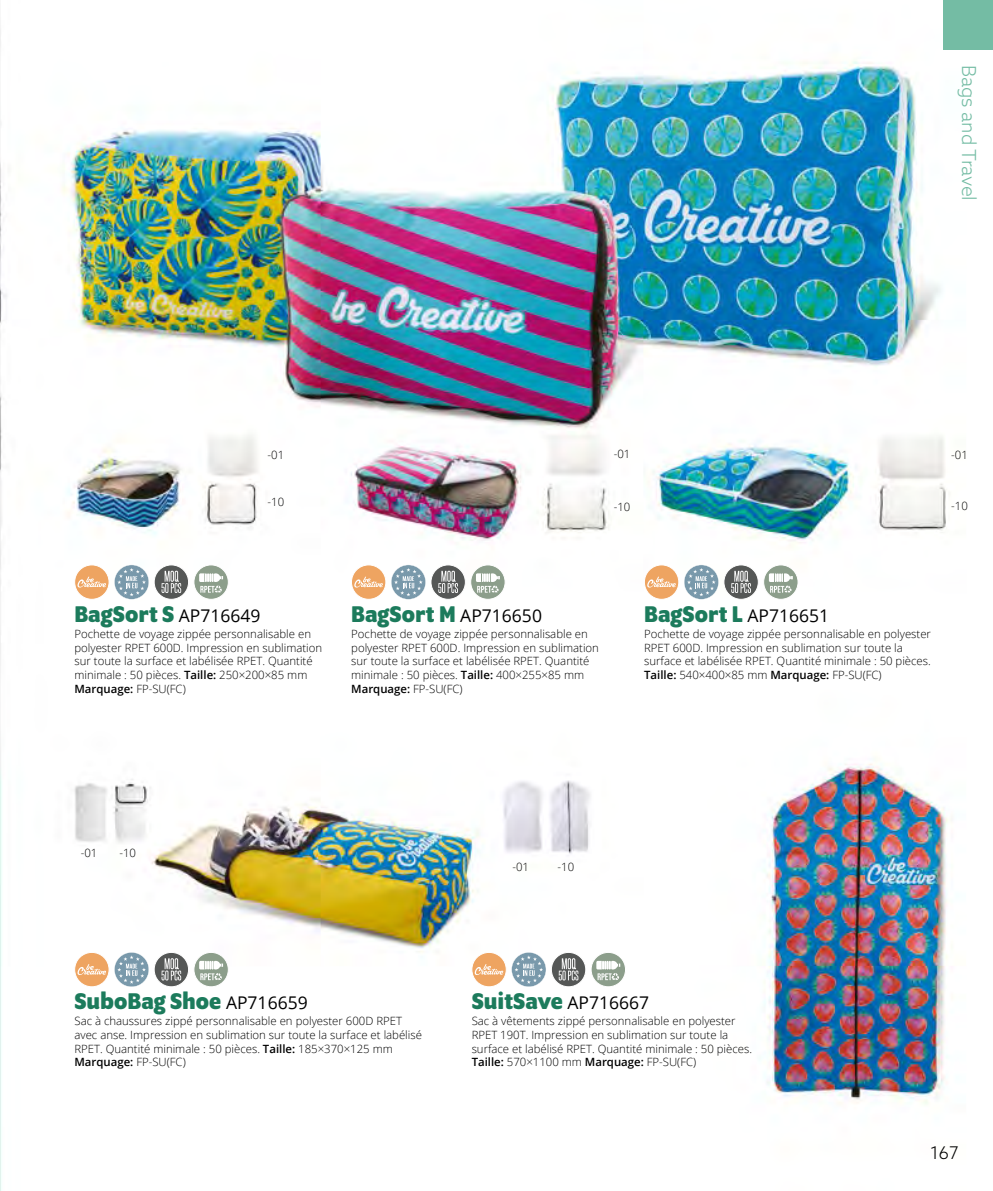
<style>
.page{position:relative;width:993px;height:1191px;background:#fff}
.page>*{position:absolute;margin:0;border:0;box-sizing:border-box;transform-origin:0 0}
.t1{font:700 24.5px "Program OT";color:#1c7b5c}
.t2{font:300 19.25px "Azo Sans";color:#74bca4}
.t3{font:300 17.5px "Azo Sans";color:#000}
.t4{font:300 11.38px/13.7px "Open Sans";color:#000}
.s1{font-family:"Open Sans";font-weight:400;font-size:17.5px;color:#000}
.s2{font-weight:600}
</style>
<div class="page">
<img style="left:0;top:25px;width:949px;height:1166px">
<div style="left:644px;top:565px;width:34px;height:34px;background:#eea461;border-radius:50%"></div>
<div style="left:644px;top:565px;width:34px;height:34px;border:1px solid #fff;border-radius:50%"></div>
<svg style="left:647px;top:576px;width:28px;height:11px"></svg>
<svg style="left:683px;top:565px;width:35px;height:34px"></svg>
<svg style="left:723px;top:565px;width:35px;height:34px"></svg>
<div style="left:723px;top:565px;width:35px;height:34px;border:1px solid #fff;border-radius:50%"></div>
<svg style="left:731px;top:571px;width:19px;height:22px"></svg>
<div style="left:763px;top:565px;width:34px;height:34px;background:#8c9e8b;border-radius:50%"></div>
<div style="left:763px;top:565px;width:35px;height:34px;border:1px solid #fff;border-radius:50%"></div>
<svg style="left:768px;top:573px;width:24px;height:20px"></svg>
<div style="left:351px;top:565px;width:35px;height:34px;background:#eea461;border-radius:50%"></div>
<div style="left:351px;top:565px;width:35px;height:34px;border:1px solid #fff;border-radius:50%"></div>
<svg style="left:354px;top:576px;width:29px;height:11px"></svg>
<svg style="left:391px;top:565px;width:34px;height:34px"></svg>
<div style="left:431px;top:565px;width:34px;height:34px;background:#555756;border-radius:50%"></div>
<div style="left:430px;top:565px;width:35px;height:34px;border:1px solid #fff;border-radius:50%"></div>
<svg style="left:438px;top:571px;width:20px;height:22px"></svg>
<div style="left:470px;top:565px;width:35px;height:34px;background:#8c9e8b;border-radius:50%"></div>
<div style="left:470px;top:565px;width:35px;height:34px;border:1px solid #fff;border-radius:50%"></div>
<svg style="left:476px;top:573px;width:23px;height:20px"></svg>
<div style="left:75px;top:565px;width:34px;height:34px;background:#eea461;border-radius:50%"></div>
<div style="left:74px;top:565px;width:35px;height:34px;border:1px solid #fff;border-radius:50%"></div>
<svg style="left:77px;top:576px;width:29px;height:11px"></svg>
<svg style="left:114px;top:565px;width:35px;height:34px"></svg>
<div style="left:154px;top:565px;width:34px;height:34px;background:#555756;border-radius:50%"></div>
<div style="left:154px;top:565px;width:35px;height:34px;border:1px solid #fff;border-radius:50%"></div>
<svg style="left:161px;top:571px;width:20px;height:22px"></svg>
<div style="left:194px;top:565px;width:34px;height:34px;background:#8c9e8b;border-radius:50%"></div>
<div style="left:194px;top:565px;width:34px;height:34px;border:1px solid #fff;border-radius:50%"></div>
<svg style="left:199px;top:573px;width:24px;height:20px"></svg>
<div style="left:471px;top:952px;width:35px;height:34px;background:#eea461;border-radius:50%"></div>
<div style="left:471px;top:952px;width:35px;height:35px;border:1px solid #fff;border-radius:50%"></div>
<svg style="left:474px;top:964px;width:29px;height:11px"></svg>
<svg style="left:511px;top:952px;width:35px;height:35px"></svg>
<svg style="left:551px;top:952px;width:34px;height:34px"></svg>
<div style="left:551px;top:952px;width:34px;height:35px;border:1px solid #fff;border-radius:50%"></div>
<svg style="left:558px;top:958px;width:20px;height:22px"></svg>
<div style="left:591px;top:952px;width:34px;height:34px;background:#8c9e8b;border-radius:50%"></div>
<div style="left:590px;top:952px;width:35px;height:35px;border:1px solid #fff;border-radius:50%"></div>
<svg style="left:596px;top:961px;width:24px;height:19px"></svg>
<div style="left:75px;top:952px;width:34px;height:34px;background:#eea461;border-radius:50%"></div>
<div style="left:74px;top:952px;width:35px;height:35px;border:1px solid #fff;border-radius:50%"></div>
<svg style="left:77px;top:964px;width:29px;height:11px"></svg>
<svg style="left:114px;top:952px;width:35px;height:35px"></svg>
<div style="left:154px;top:952px;width:34px;height:34px;background:#555756;border-radius:50%"></div>
<div style="left:154px;top:952px;width:35px;height:35px;border:1px solid #fff;border-radius:50%"></div>
<svg style="left:161px;top:958px;width:20px;height:22px"></svg>
<div style="left:194px;top:952px;width:34px;height:34px;background:#8c9e8b;border-radius:50%"></div>
<div style="left:194px;top:952px;width:34px;height:35px;border:1px solid #fff;border-radius:50%"></div>
<svg style="left:199px;top:961px;width:24px;height:19px"></svg>
<div style="left:942px;top:0;width:50px;height:50px;background:#74bca4"></div>
<h2 class="t2" style="left:981px;top:64px;width:138px;rotate:90deg">Bags and Travel</h2>
<p class="t4" style="left:267px;top:448px;width:18px">-01</p>
<p class="t4" style="left:267px;top:495px;width:18px">-10</p>
<p class="t4" style="left:613px;top:447px;width:18px">-01</p>
<p class="t4" style="left:950px;top:448px;width:18px">-01</p>
<p class="t4" style="left:613px;top:500px;width:18px">-10</p>
<p class="t4" style="left:950px;top:498px;width:18px">-10</p>
<h1 class="t1" style="left:74px;top:600px;width:188px">BagSort S <span class="s1">AP716649</span></h1>
<p class="t4" style="left:74px;top:627px;width:249px">Pochette de voyage zippée personnalisable en polyester RPET 600D. Impression en sublimation sur toute la surface et labélisée RPET. Quantité minimale : 50 pièces. <span class="s2">Taille:</span> 250×200×85 mm <span class="s2">Marquage:</span> FP-SU(FC)</p>
<h1 class="t1" style="left:351px;top:600px;width:192px">BagSort M <span class="s1">AP716650</span></h1>
<p class="t4" style="left:351px;top:627px;width:249px">Pochette de voyage zippée personnalisable en polyester RPET 600D. Impression en sublimation sur toute la surface et labélisée RPET. Quantité minimale : 50 pièces. <span class="s2">Taille:</span> 400×255×85 mm <span class="s2">Marquage:</span> FP-SU(FC)</p>
<h1 class="t1" style="left:644px;top:600px;width:186px">BagSort L <span class="s1">AP716651</span></h1>
<p class="t4" style="left:644px;top:627px;width:288px">Pochette de voyage zippée personnalisable en polyester RPET 600D. Impression en sublimation sur toute la surface et labélisée RPET. Quantité minimale : 50 pièces.<br><span class="s2">Taille:</span> 540×400×85 mm <span class="s2">Marquage:</span> FP-SU(FC)</p>
<p class="t4" style="left:81px;top:846px;width:18px">-01</p>
<p class="t4" style="left:119px;top:846px;width:18px">-10</p>
<p class="t4" style="left:512px;top:860px;width:18px">-01</p>
<p class="t4" style="left:557px;top:860px;width:18px">-10</p>
<h1 class="t1" style="left:74px;top:987px;width:235px">SuboBag Shoe <span class="s1">AP716659</span></h1>
<p class="t4" style="left:74px;top:1014px;width:349px">Sac à chaussures zippé personnalisable en polyester 600D RPET avec anse. Impression en sublimation sur toute la surface et labélisé RPET. Quantité minimale : 50 pièces. <span class="s2">Taille:</span> 185×370×125 mm <span class="s2">Marquage:</span> FP-SU(FC)</p>
<h1 class="t1" style="left:471px;top:987px;width:179px">SuitSave <span class="s1">AP716667</span></h1>
<p class="t4" style="left:471px;top:1014px;width:282px">Sac à vêtements zippé personnalisable en polyester RPET 190T. Impression en sublimation sur toute la surface et labélisé RPET. Quantité minimale : 50 pièces.<br><span class="s2">Taille:</span> 570×1100 mm <span class="s2">Marquage:</span> FP-SU(FC)</p>
<h3 class="t3" style="left:929px;top:1141px;width:30px">167</h3>
</div>
